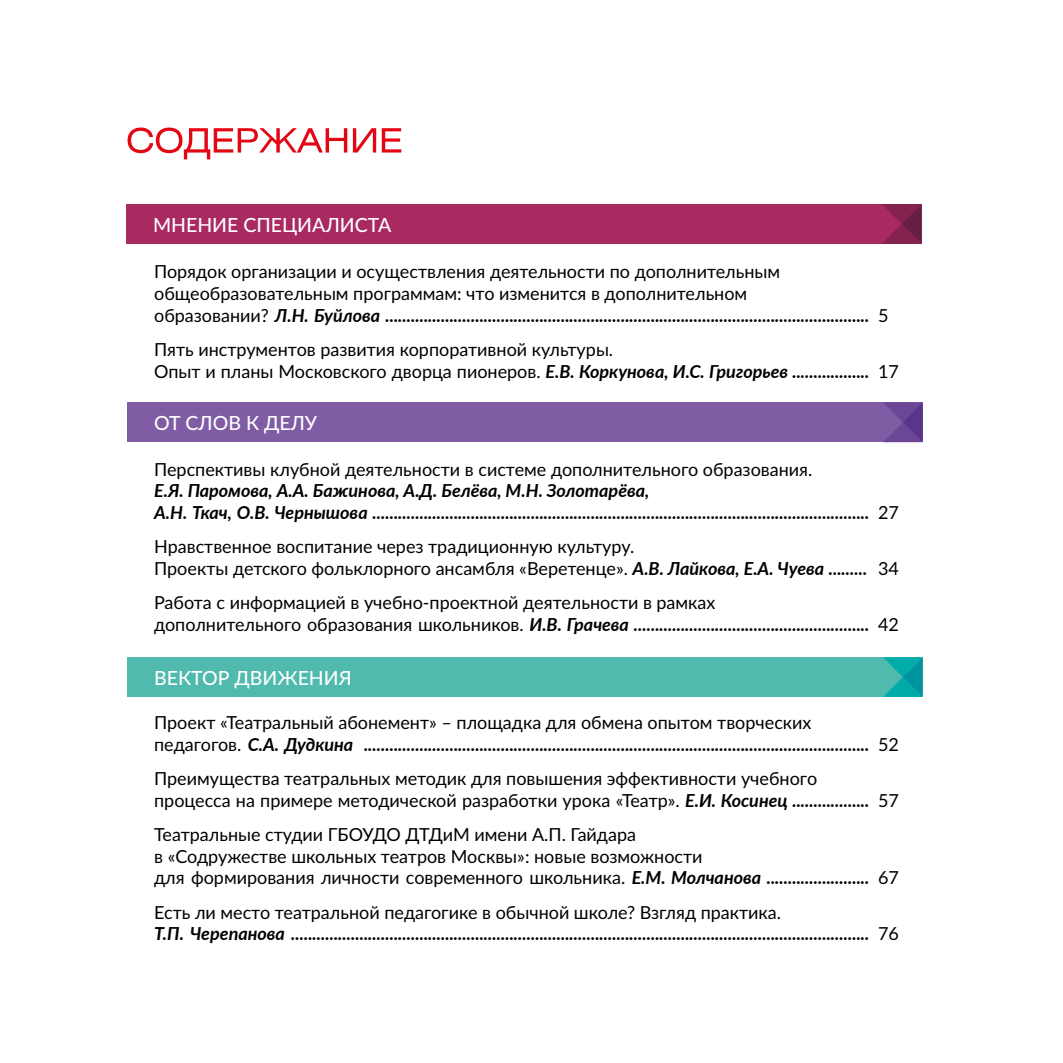
<style>
.page{position:relative;width:1063px;height:1063px;background:#fff}
.page>*{position:absolute;margin:0;border:0;box-sizing:border-box;transform-origin:0 0}
.t1{font:500 19.5px "Lato";color:#fff}
.t2{font:18px/21.6px "Lato";color:#000}
.t3{font:italic 700 18px/21.6px "Lato";color:#000}
.s1{font-weight:700;font-style:italic}
.s2{font-weight:400;font-style:normal}
</style>
<div class="page">
<div style="left:126px;top:204px;width:796px;height:40px;background:#a92a61"></div>
<svg style="left:882px;top:204px;width:40px;height:40px"></svg>
<div style="left:128px;top:657px;width:795px;height:40px;background:#4fbaad"></div>
<svg style="left:883px;top:657px;width:40px;height:40px"></svg>
<svg style="left:128px;top:128px;width:273px;height:31px"></svg>
<div style="left:128px;top:403px;width:795px;height:39px;background:#7f5ca3"></div>
<svg style="left:884px;top:403px;width:39px;height:39px"></svg>
<p class="t1" style="left:153px;top:211px;width:240px">МНЕНИЕ СПЕЦИАЛИСТА</p>
<p class="t2" style="left:154px;top:260px;width:717px">Порядок организации и осуществления деятельности по дополнительным общеобразовательным программам: что изменится в дополнительном<br>образовании? <span class="s1">Л.Н. Буйлова .................................................................................................................</span></p>
<p class="t2" style="left:154px;top:338px;width:717px">Пять инструментов развития корпоративной культуры.<br>Опыт и планы Московского дворца пионеров. <span class="s1">Е.В. Коркунова, И.С. Григорьев ..................</span></p>
<p class="t2" style="left:878px;top:304px;width:12px">5</p>
<p class="t2" style="left:878px;top:360px;width:22px">17</p>
<p class="t1" style="left:154px;top:409px;width:165px">ОТ СЛОВ К ДЕЛУ</p>
<p class="t2" style="left:154px;top:458px;width:660px">Перспективы клубной деятельности в системе дополнительного образования.</p>
<p class="t3" style="left:154px;top:479px;width:717px">Е.Я. Паромова, А.А. Бажинова, А.Д. Белёва, М.Н. Золотарёва,<br>А.Н. Ткач, О.В. Чернышова ....................................................................................................................</p>
<p class="t2" style="left:154px;top:535px;width:715px">Нравственное воспитание через традиционную культуру.<br>Проекты детского фольклорного ансамбля «Веретенце». <span class="s1">А.В. Лайкова, Е.А. Чуева .........</span></p>
<p class="t2" style="left:154px;top:591px;width:717px">Работа с информацией в учебно-проектной деятельности в рамках<br>дополнительного образования школьников. <span class="s1">И.В. Грачева .......................................................</span></p>
<p class="t2" style="left:878px;top:501px;width:22px">27</p>
<p class="t2" style="left:878px;top:557px;width:22px">34</p>
<p class="t2" style="left:878px;top:613px;width:22px">42</p>
<p class="t1" style="left:154px;top:664px;width:199px">ВЕКТОР ДВИЖЕНИЯ</p>
<p class="t3" style="left:154px;top:711px;width:717px"><span class="s2">Проект «Театральный абонемент» – площадка для обмена опытом творческих педагогов.</span> С.А. Дудкина ......................................................................................................................</p>
<p class="t2" style="left:154px;top:767px;width:717px">Преимущества театральных методик для повышения эффективности учебного процесса на примере методической разработки урока «Театр». <span class="s1">Е.И. Косинец ..................</span></p>
<p class="t2" style="left:154px;top:823px;width:717px">Театральные студии ГБОУДО ДТДиМ имени А.П. Гайдара<br>в «Содружестве школьных театров Москвы»: новые возможности<br>для формирования личности современного школьника. <span class="s1">Е.М. Молчанова ........................</span></p>
<p class="t2" style="left:154px;top:900px;width:629px">Есть ли место театральной педагогике в обычной школе? Взгляд практика.</p>
<p class="t3" style="left:154px;top:922px;width:717px">Т.П. Черепанова .......................................................................................................................................</p>
<p class="t2" style="left:878px;top:733px;width:22px">52</p>
<p class="t2" style="left:878px;top:789px;width:22px">57</p>
<p class="t2" style="left:878px;top:866px;width:22px">67</p>
<p class="t2" style="left:878px;top:922px;width:22px">76</p>
</div>
